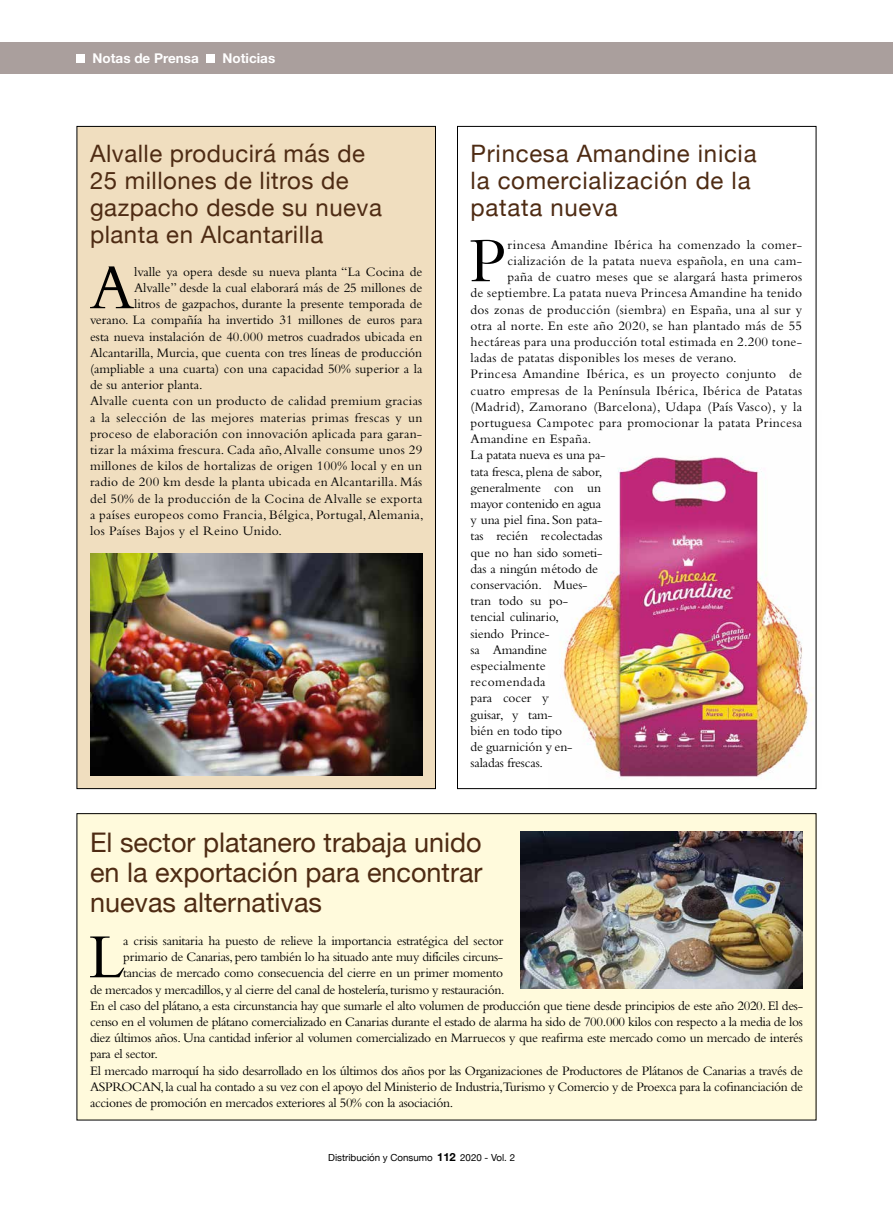
<style>
.page{position:relative;width:893px;height:1212px;background:#fff}
.page>*{position:absolute;margin:0;border:0;box-sizing:border-box;transform-origin:0 0}
.t1{font:65.55px "Bembo";color:#000}
.t2{font:27px/30px "Helvetica Neue";color:#4e2b13;text-align:justify}
.t3{font:24px/27px "Helvetica Neue";letter-spacing:.02em;color:#4e2b13}
.t4{font:13.5px "Bembo";letter-spacing:.02em;color:#000}
.t5{font:13.5px "Bembo";letter-spacing:-.025em;color:#000}
.t6{font:13.5px "Bembo";color:#000}
.t7{font:700 13.5px "Helvetica Neue LT Std";color:#fff}
.t8{font:13.5px "Bembo";letter-spacing:.03em;color:#000}
.t9{font:9.75px "Helvetica Neue";color:#000}
.s1{font-family:"Helvetica Neue LT Std";font-weight:700;font-size:11.25px}
</style>
<div class="page">
<div style="left:0;top:43px;width:893px;height:31px;background:#aa9f9d"></div>
<div style="left:77px;top:54px;width:8px;height:9px;background:#fff"></div>
<div style="left:206px;top:54px;width:9px;height:9px;background:#fff"></div>
<div style="left:77px;top:814px;width:739px;height:306px;background:#fffadc"></div>
<div style="left:77px;top:126px;width:358px;height:662px;background:#f0debf"></div>
<img style="left:90px;top:554px;width:332px;height:221px">
<img style="left:549px;top:410px;width:268px;height:379px">
<img style="left:520px;top:831px;width:283px;height:157px">
<p class="t7" style="left:93px;top:50px;width:108px">Notas de Prensa</p>
<p class="t7" style="left:223px;top:50px;width:54px">Noticias</p>
<h3 class="t3" style="left:90px;top:142px;width:293px">Alvalle producirá más de<br>25 millones de litros de gazpacho desde su nueva planta en Alcantarilla</h3>
<h1 class="t1" style="left:90px;top:249px;width:46px">A</h1>
<p class="t6" style="left:134px;top:264px;width:290px">lvalle ya opera desde su nueva planta “La Cocina de</p>
<p class="t6" style="left:134px;top:280px;width:290px">Alvalle” desde la cual elaborará más de 25 millones de</p>
<p class="t6" style="left:134px;top:296px;width:290px">litros de gazpachos, durante la presente temporada de</p>
<p class="t6" style="left:90px;top:312px;width:334px">verano. La compañía ha invertido 31 millones de euros para</p>
<p class="t6" style="left:90px;top:328px;width:334px">esta nueva instalación de 40.000 metros cuadrados ubicada en</p>
<p class="t6" style="left:90px;top:345px;width:334px">Alcantarilla, Murcia, que cuenta con tres líneas de producción</p>
<p class="t6" style="left:90px;top:361px;width:334px">(ampliable a una cuarta) con una capacidad 50% superior a la</p>
<p class="t6" style="left:90px;top:377px;width:114px">de su anterior planta.</p>
<p class="t4" style="left:90px;top:393px;width:334px">Alvalle cuenta con un producto de calidad premium gracias</p>
<p class="t4" style="left:90px;top:409px;width:334px">a la selección de las mejores materias primas frescas y un</p>
<p class="t4" style="left:90px;top:426px;width:334px">proceso de elaboración con innovación aplicada para garan-</p>
<p class="t4" style="left:90px;top:442px;width:334px">tizar la máxima frescura. Cada año, Alvalle consume unos 29</p>
<p class="t4" style="left:90px;top:458px;width:334px">millones de kilos de hortalizas de origen 100% local y en un</p>
<p class="t4" style="left:90px;top:474px;width:334px">radio de 200 km desde la planta ubicada en Alcantarilla. Más</p>
<p class="t4" style="left:90px;top:490px;width:334px">del 50% de la producción de la Cocina de Alvalle se exporta</p>
<p class="t4" style="left:90px;top:507px;width:335px">a países europeos como Francia, Bélgica, Portugal, Alemania,</p>
<p class="t4" style="left:90px;top:523px;width:193px">los Países Bajos y el Reino Unido.</p>
<h3 class="t3" style="left:471px;top:142px;width:287px">Princesa Amandine inicia la comercialización de la patata nueva</h3>
<h1 class="t1" style="left:469px;top:222px;width:38px">P</h1>
<p class="t4" style="left:508px;top:237px;width:296px">rincesa Amandine Ibérica ha comenzado la comer-</p>
<p class="t4" style="left:508px;top:253px;width:296px">cialización de la patata nueva española, en una cam-</p>
<p class="t4" style="left:508px;top:269px;width:296px">paña de cuatro meses que se alargará hasta primeros</p>
<p class="t4" style="left:471px;top:285px;width:333px">de septiembre. La patata nueva Princesa Amandine ha tenido</p>
<p class="t4" style="left:471px;top:301px;width:333px">dos zonas de producción (siembra) en España, una al sur y</p>
<p class="t4" style="left:471px;top:318px;width:333px">otra al norte. En este año 2020, se han plantado más de 55</p>
<p class="t4" style="left:471px;top:334px;width:333px">hectáreas para una producción total estimada en 2.200 tone-</p>
<p class="t4" style="left:471px;top:350px;width:268px">ladas de patatas disponibles los meses de verano.</p>
<p class="t4" style="left:471px;top:366px;width:333px">Princesa Amandine Ibérica, es un proyecto conjunto de</p>
<p class="t4" style="left:471px;top:382px;width:333px">cuatro empresas de la Península Ibérica, Ibérica de Patatas</p>
<p class="t4" style="left:471px;top:399px;width:333px">(Madrid), Zamorano (Barcelona), Udapa (País Vasco), y la</p>
<p class="t4" style="left:471px;top:415px;width:333px">portuguesa Campotec para promocionar la patata Princesa</p>
<p class="t4" style="left:471px;top:431px;width:122px">Amandine en España.</p>
<p class="t6" style="left:471px;top:447px;width:137px">La patata nueva es una pa-</p>
<p class="t6" style="left:471px;top:463px;width:133px">tata fresca, plena de sabor,</p>
<p class="t6" style="left:471px;top:480px;width:132px">generalmente con un</p>
<p class="t6" style="left:471px;top:496px;width:132px">mayor contenido en agua</p>
<p class="t6" style="left:471px;top:512px;width:133px">y una piel fina. Son pata-</p>
<p class="t6" style="left:471px;top:528px;width:133px">tas recién recolectadas</p>
<p class="t6" style="left:471px;top:544px;width:134px">que no han sido someti-</p>
<p class="t6" style="left:471px;top:561px;width:129px">das a ningún método de</p>
<p class="t6" style="left:471px;top:577px;width:119px">conservación. Mues-</p>
<p class="t6" style="left:471px;top:593px;width:99px">tran todo su po-</p>
<p class="t6" style="left:471px;top:609px;width:90px">tencial culinario,</p>
<p class="t6" style="left:471px;top:625px;width:81px">siendo Prince-</p>
<p class="t6" style="left:471px;top:642px;width:78px">sa Amandine</p>
<p class="t6" style="left:471px;top:658px;width:76px">especialmente</p>
<p class="t8" style="left:471px;top:674px;width:76px">recomendada</p>
<p class="t6" style="left:471px;top:690px;width:80px">para cocer y</p>
<p class="t6" style="left:471px;top:706px;width:84px">guisar, y tam-</p>
<p class="t6" style="left:471px;top:723px;width:93px">bién en todo tipo</p>
<p class="t6" style="left:471px;top:739px;width:104px">de guarnición y en-</p>
<p class="t6" style="left:471px;top:755px;width:74px">saladas frescas.</p>
<h2 class="t2" style="left:90px;top:829px;width:394px">El sector platanero trabaja unido en la exportación para encontrar nuevas alternativas</h2>
<h1 class="t1" style="left:89px;top:918px;width:38px">L</h1>
<p class="t5" style="left:123px;top:933px;width:381px">a crisis sanitaria ha puesto de relieve la importancia estratégica del sector</p>
<p class="t5" style="left:123px;top:949px;width:381px">primario de Canarias, pero también lo ha situado ante muy difíciles circuns-</p>
<p class="t5" style="left:123px;top:965px;width:381px">tancias de mercado como consecuencia del cierre en un primer momento</p>
<p class="t5" style="left:90px;top:981px;width:416px">de mercados y mercadillos, y al cierre del canal de hostelería, turismo y restauración.</p>
<p class="t5" style="left:90px;top:997px;width:714px">En el caso del plátano, a esta circunstancia hay que sumarle el alto volumen de producción que tiene desde principios de este año 2020. El des-</p>
<p class="t5" style="left:90px;top:1014px;width:714px">censo en el volumen de plátano comercializado en Canarias durante el estado de alarma ha sido de 700.000 kilos con respecto a la media de los</p>
<p class="t5" style="left:90px;top:1030px;width:714px">diez últimos años. Una cantidad inferior al volumen comercializado en Marruecos y que reafirma este mercado como un mercado de interés</p>
<p class="t5" style="left:90px;top:1046px;width:70px">para el sector.</p>
<p class="t5" style="left:90px;top:1062px;width:714px">El mercado marroquí ha sido desarrollado en los últimos dos años por las Organizaciones de Productores de Plátanos de Canarias a través de</p>
<p class="t5" style="left:90px;top:1078px;width:714px">ASPROCAN, la cual ha contado a su vez con el apoyo del Ministerio de Industria,Turismo y Comercio y de Proexca para la cofinanciación de</p>
<p class="t5" style="left:90px;top:1095px;width:365px">acciones de promoción en mercados exteriores al 50% con la asociación.</p>
<p class="t9" style="left:328px;top:1150px;width:188px">Distribución y Consumo <span class="s1">112</span> 2020 - Vol. 2</p>
</div>
